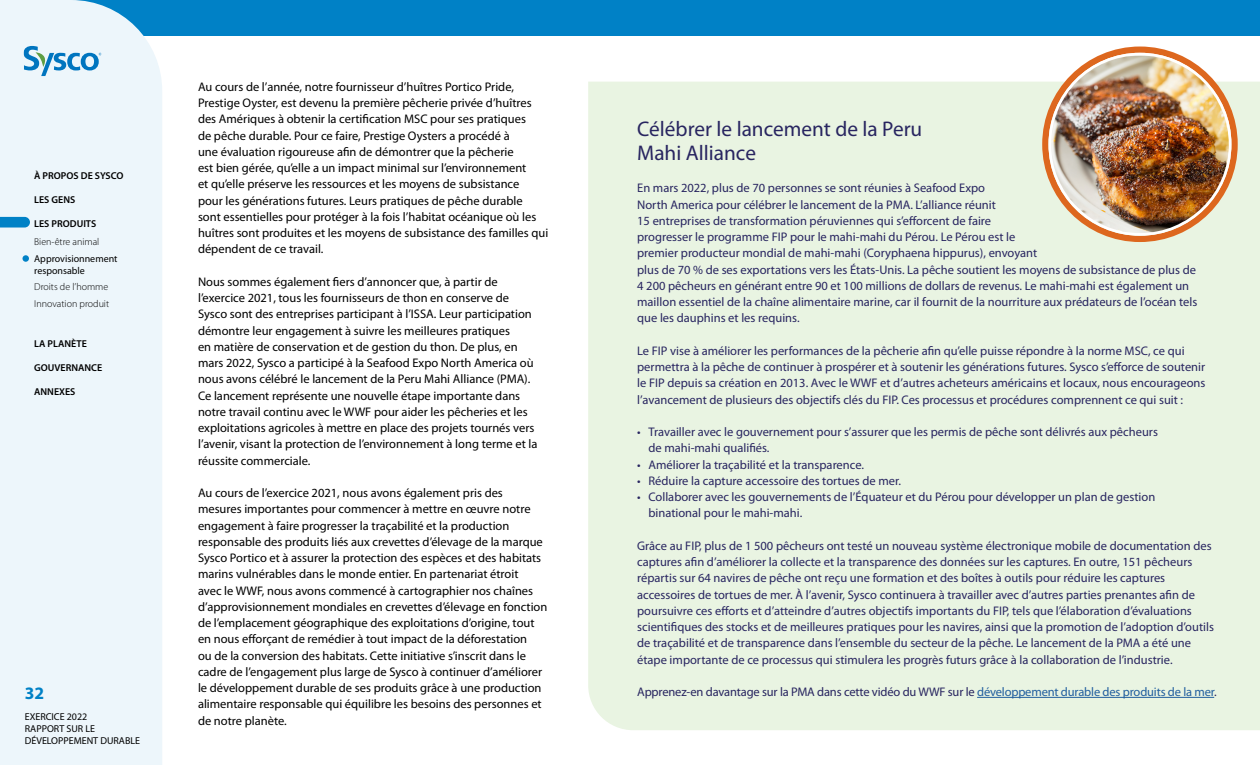
<style>
.page{position:relative;width:1260px;height:765px;background:#fff}
.page>*{position:absolute;margin:0;border:0;box-sizing:border-box;transform-origin:0 0}
.Sidebar_headline{font:21.25px/24.2px "Myriad Pro";color:#282560}
.t1{font:700 17.5px "Myriad Pro";color:#0081c6}
.P_-_Body_Copy{font:12.5px/16.2px "Myriad Pro";color:#000}
.Sidebar_bodycopy{font:12.5px/16.2px "Myriad Pro";color:#282560}
.Sidebar_bullets{font:12.5px/16.2px "Myriad Pro";color:#282560}
.t2{font:10px/12px "Myriad Pro";color:#000}
.t3{font:600 10px "Myriad Pro";color:#000}
.t4{font:300 10px/16.5px "Myriad Pro";color:#000}
.s1{color:#215e9e}
</style>
<div class="page">
<div style="left:0;top:0;width:1260px;height:36px;background:#0081c6"></div>
<div style="left:0;top:0;width:162px;height:765px;background:#edf6fb"></div>
<svg style="left:24px;top:44px;width:77px;height:32px;background:#a3cde5"></svg>
<svg style="left:0;top:217px;width:30px;height:11px"></svg>
<div style="left:22px;top:255px;width:7px;height:7px;background:#0081c6;border-radius:50%"></div>
<div style="left:588px;top:82px;width:672px;height:648px;background:#e9f4e2"></div>
<hr style="left:977px;top:697px;width:237px;height:1px;background:#215e9e">
<div style="left:1042px;top:47px;width:196px;height:195px;border:6px solid #dd671e;border-radius:50%"></div>
<img style="left:1050px;top:55px;width:180px;height:179px">
<p class="t3" style="left:34px;top:170px;width:91px">À PROPOS DE SYSCO</p>
<p class="t3" style="left:34px;top:194px;width:43px">LES GENS</p>
<p class="t3" style="left:34px;top:218px;width:64px">LES PRODUITS</p>
<p class="t4" style="left:34px;top:234px;width:67px">Bien-être animal</p>
<p class="t2" style="left:34px;top:253px;width:85px">Approvisionnement responsable</p>
<p class="t4" style="left:34px;top:279px;width:76px">Droits de l’homme<br>Innovation produit</p>
<p class="t3" style="left:34px;top:338px;width:54px">LA PLANÈTE</p>
<p class="t3" style="left:34px;top:362px;width:70px">GOUVERNANCE</p>
<p class="t3" style="left:34px;top:386px;width:43px">ANNEXES</p>
<h2 class="t1" style="left:25px;top:683px;width:21px">32</h2>
<p class="t2" style="left:25px;top:711px;width:117px">EXERCICE 2022<br>RAPPORT SUR LE<br>DÉVELOPPEMENT DURABLE</p>
<p class="P_-_Body_Copy" style="left:198px;top:79px;width:352px">Au cours de l’année, notre fournisseur d’huîtres Portico Pride, Prestige Oyster, est devenu la première pêcherie privée d’huîtres des Amériques à obtenir la certification MSC pour ses pratiques<br>de pêche durable. Pour ce faire, Prestige Oysters a procédé à<br>une évaluation rigoureuse afin de démontrer que la pêcherie<br>est bien gérée, qu’elle a un impact minimal sur l’environnement<br>et qu’elle préserve les ressources et les moyens de subsistance<br>pour les générations futures. Leurs pratiques de pêche durable sont essentielles pour protéger à la fois l’habitat océanique où les huîtres sont produites et les moyens de subsistance des familles qui dépendent de ce travail.</p>
<p class="P_-_Body_Copy" style="left:198px;top:274px;width:341px">Nous sommes également fiers d’annoncer que, à partir de l’exercice 2021, tous les fournisseurs de thon en conserve de Sysco sont des entreprises participant à l’ISSA. Leur participation démontre leur engagement à suivre les meilleures pratiques<br>en matière de conservation et de gestion du thon. De plus, en mars 2022, Sysco a participé à la Seafood Expo North America où nous avons célébré le lancement de la Peru Mahi Alliance (PMA).<br>Ce lancement représente une nouvelle étape importante dans notre travail continu avec le WWF pour aider les pêcheries et les exploitations agricoles à mettre en place des projets tournés vers l’avenir, visant la protection de l’environnement à long terme et la réussite commerciale.</p>
<p class="P_-_Body_Copy" style="left:198px;top:485px;width:351px">Au cours de l’exercice 2021, nous avons également pris des mesures importantes pour commencer à mettre en œuvre notre engagement à faire progresser la traçabilité et la production responsable des produits liés aux crevettes d’élevage de la marque Sysco Portico et à assurer la protection des espèces et des habitats marins vulnérables dans le monde entier. En partenariat étroit<br>avec le WWF, nous avons commencé à cartographier nos chaînes d’approvisionnement mondiales en crevettes d’élevage en fonction de l’emplacement géographique des exploitations d’origine, tout en nous efforçant de remédier à tout impact de la déforestation<br>ou de la conversion des habitats. Cette initiative s’inscrit dans le cadre de l’engagement plus large de Sysco à continuer d’améliorer le développement durable de ses produits grâce à une production alimentaire responsable qui équilibre les besoins des personnes et de notre planète.</p>
<h1 class="Sidebar_headline" style="left:637px;top:117px;width:287px">Célébrer le lancement de la Peru<br>Mahi Alliance</h1>
<p class="Sidebar_bodycopy" style="left:637px;top:180px;width:562px">En mars 2022, plus de 70 personnes se sont réunies à Seafood Expo<br>North America pour célébrer le lancement de la PMA. L’alliance réunit<br>15 entreprises de transformation péruviennes qui s’efforcent de faire<br>progresser le programme FIP pour le mahi-mahi du Pérou. Le Pérou est le<br>premier producteur mondial de mahi-mahi (Coryphaena hippurus), envoyant<br>plus de 70 % de ses exportations vers les États-Unis. La pêche soutient les moyens de subsistance de plus de 4 200 pêcheurs en générant entre 90 et 100 millions de dollars de revenus. Le mahi-mahi est également un maillon essentiel de la chaîne alimentaire marine, car il fournit de la nourriture aux prédateurs de l’océan tels que les dauphins et les requins.</p>
<p class="Sidebar_bodycopy" style="left:637px;top:343px;width:570px">Le FIP vise à améliorer les performances de la pêcherie afin qu’elle puisse répondre à la norme MSC, ce qui permettra à la pêche de continuer à prospérer et à soutenir les générations futures. Sysco s’efforce de soutenir le FIP depuis sa création en 2013. Avec le WWF et d’autres acheteurs américains et locaux, nous encourageons l’avancement de plusieurs des objectifs clés du FIP. Ces processus et procédures comprennent ce qui suit :</p>
<p class="Sidebar_bullets" style="left:648px;top:424px;width:511px;text-indent:-11px">• Travailler avec le gouvernement pour s’assurer que les permis de pêche sont délivrés aux pêcheurs de mahi-mahi qualifiés.</p>
<p class="Sidebar_bullets" style="left:637px;top:457px;width:228px">• Améliorer la traçabilité et la transparence.</p>
<p class="Sidebar_bullets" style="left:637px;top:473px;width:265px">• Réduire la capture accessoire des tortues de mer.</p>
<p class="Sidebar_bullets" style="left:648px;top:489px;width:508px;text-indent:-11px">• Collaborer avec les gouvernements de l’Équateur et du Pérou pour développer un plan de gestion binational pour le mahi-mahi.</p>
<p class="Sidebar_bodycopy" style="left:637px;top:538px;width:578px">Grâce au FIP, plus de 1 500 pêcheurs ont testé un nouveau système électronique mobile de documentation des captures afin d’améliorer la collecte et la transparence des données sur les captures. En outre, 151 pêcheurs répartis sur 64 navires de pêche ont reçu une formation et des boîtes à outils pour réduire les captures accessoires de tortues de mer. À l’avenir, Sysco continuera à travailler avec d’autres parties prenantes afin de poursuivre ces efforts et d’atteindre d’autres objectifs importants du FIP, tels que l’élaboration d’évaluations scientifiques des stocks et de meilleures pratiques pour les navires, ainsi que la promotion de l’adoption d’outils de traçabilité et de transparence dans l’ensemble du secteur de la pêche. Le lancement de la PMA a été une étape importante de ce processus qui stimulera les progrès futurs grâce à la collaboration de l’industrie.</p>
<p class="Sidebar_bodycopy" style="left:637px;top:684px;width:581px">Apprenez-en davantage sur la PMA dans cette vidéo du WWF sur le <span class="s1">développement durable des produits de la mer</span>.</p>
</div>
